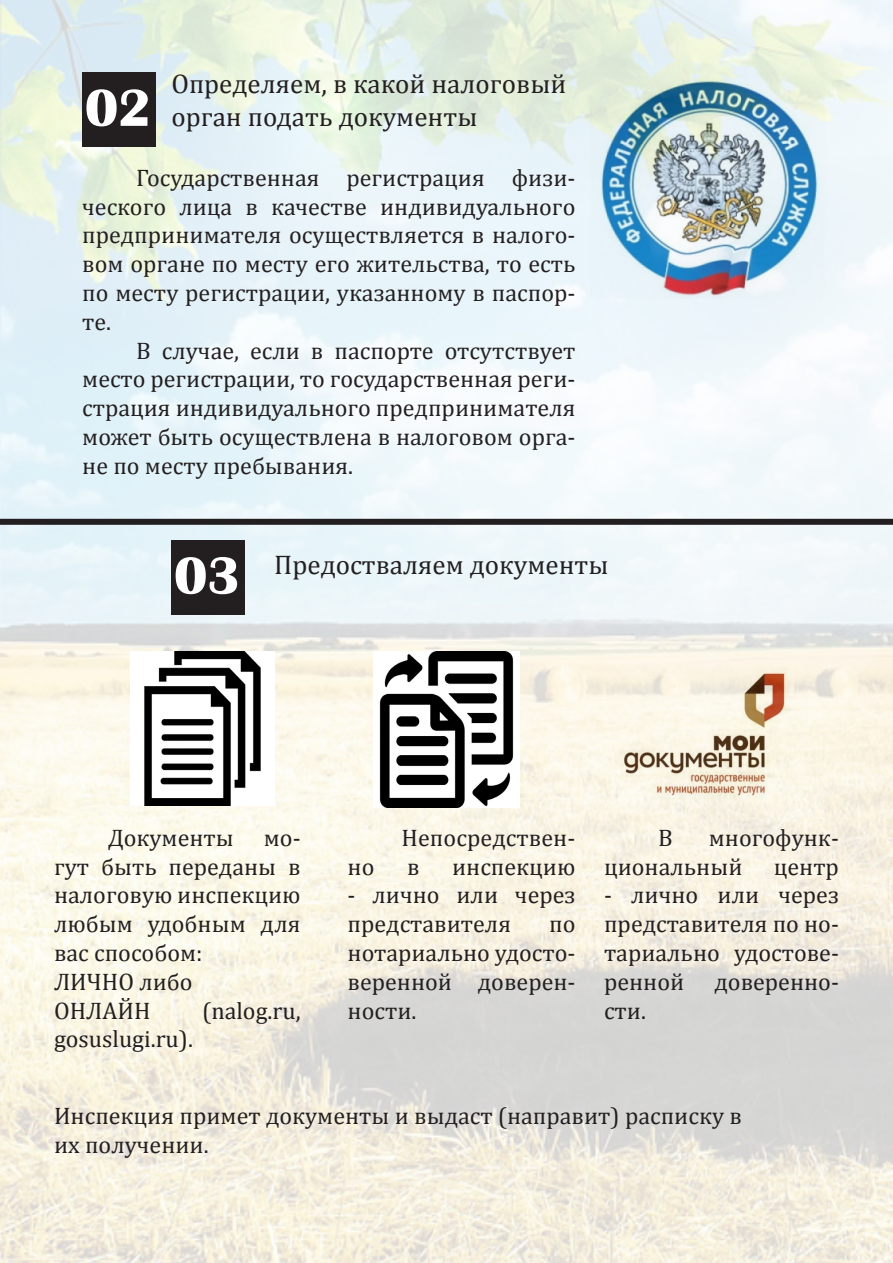
<style>
.page{position:relative;width:893px;height:1263px;background:#fff}
.page>*{position:absolute;margin:0;border:0;box-sizing:border-box;transform-origin:0 0}
.t1{font:700 54px "Britannic";color:#fff}
.t2{font:27px "Cambria";color:#231f20}
.t3{font:24px/28.8px "Cambria";color:#231f20;text-align:justify}
</style>
<div class="page">
<img style="left:0;top:0;width:893px;height:1263px">
<div style="left:82px;top:72px;width:73px;height:75px;background:#231f20"></div>
<div style="left:0;top:519px;width:893px;height:6px;background:#231f20"></div>
<div style="left:171px;top:540px;width:73px;height:74px;background:#231f20"></div>
<img style="left:130px;top:651px;width:144px;height:154px">
<img style="left:374px;top:651px;width:145px;height:157px">
<p class="t2" style="left:171px;top:68px;width:397px">Определяем, в какой налоговый</p>
<p class="t1" style="left:85px;top:77px;width:67px">02</p>
<p class="t2" style="left:171px;top:101px;width:308px">орган подать документы</p>
<p class="t3" style="left:82px;top:163px;width:495px;text-indent:54px">Государственная регистрация физи&shy;ческого лица в качестве индивидуального предпринимателя осуществляется в налого&shy;вом органе по месту его жительства, то есть по месту регистрации, указанному в паспор&shy;те.</p>
<p class="t3" style="left:82px;top:336px;width:495px;text-indent:54px">В случае, если в паспорте отсутствует место регистрации, то государственная реги&shy;страция индивидуального предпринимателя может быть осуществлена в налоговом орга&shy;не по месту пребывания.</p>
<p class="t1" style="left:174px;top:545px;width:67px">03</p>
<p class="t2" style="left:274px;top:549px;width:336px">Предостваляем документы</p>
<p class="t3" style="left:108px;top:823px;width:127px">Документы</p>
<p class="t3" style="left:54px;top:823px;width:248px;text-indent:210px">мо&shy;гут быть переданы в налоговую инспекцию любым удобным для вас способом:</p>
<p class="t3" style="left:54px;top:967px;width:140px">ЛИЧНО либо</p>
<p class="t3" style="left:54px;top:996px;width:98px">ОНЛАЙН</p>
<p class="t3" style="left:202px;top:996px;width:100px">(nalog.ru,</p>
<p class="t3" style="left:54px;top:1025px;width:140px">gosuslugi.ru).</p>
<p class="t3" style="left:402px;top:823px;width:175px">Непосредствен-</p>
<p class="t3" style="left:348px;top:852px;width:28px">но</p>
<p class="t3" style="left:407px;top:852px;width:14px">в</p>
<p class="t3" style="left:452px;top:852px;width:125px">инспекцию</p>
<p class="t3" style="left:348px;top:881px;width:229px">- лично или через представителя</p>
<p class="t3" style="left:348px;top:909px;width:229px;text-indent:201px">по нотариально удосто&shy;веренной доверен&shy;ности.</p>
<p class="t3" style="left:604px;top:823px;width:236px;text-indent:105px">многофунк&shy;циональный</p>
<p class="t3" style="left:658px;top:823px;width:16px">В</p>
<p class="t3" style="left:774px;top:852px;width:67px">центр</p>
<p class="t3" style="left:604px;top:881px;width:236px">- лично или через представителя по но&shy;тариально удостове&shy;ренной</p>
<p class="t3" style="left:714px;top:967px;width:126px">доверенно-</p>
<p class="t3" style="left:604px;top:996px;width:43px">сти.</p>
<p class="t3" style="left:54px;top:1102px;width:689px">Инспекция примет документы и выдаст (направит) расписку в их получении.</p>
</div>
